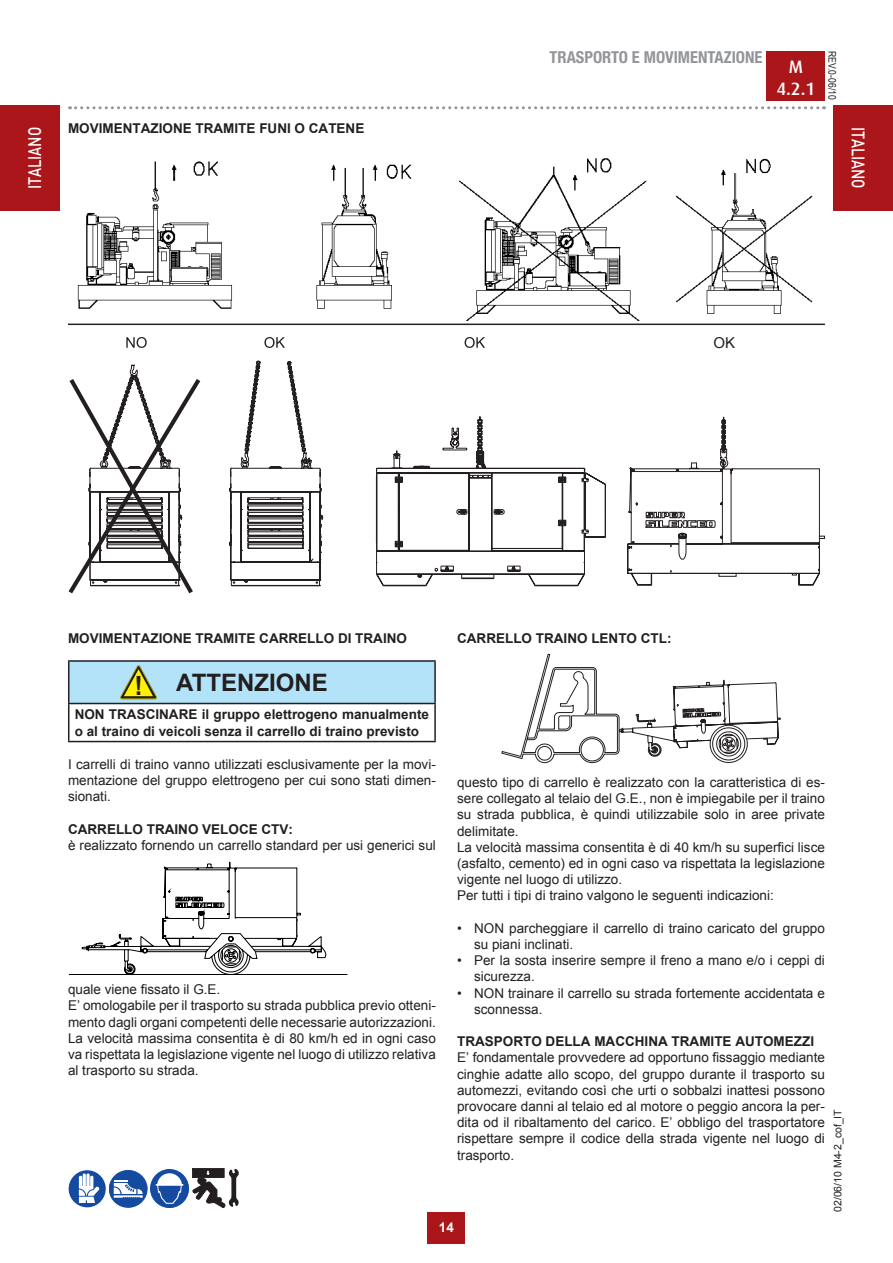
<style>
.page{position:relative;width:893px;height:1263px;background:#fff}
.page>*{position:absolute;margin:0;border:0;box-sizing:border-box;transform-origin:0 0}
.t1{font:700 26.55px "Arial";color:#231f20;scale:.95 1}
.t2{font:700 24px "Arial";color:#231f20}
.t3{font:500 18px "DIN Pro";color:#fff;scale:.8 1}
.t4{font:500 18px/21.6px "Dax";color:#fff;text-align:center}
.t5{font:700 condensed 16.5px "Helvetica Neue LTW1 G";color:#939598}
.t6{font:15px "Arial";color:#231f20}
.t7{font:13.5px/16.2px "Arial";color:#231f20}
.t8{font:700 13.5px/16.2px "Arial";color:#231f20}
.t9{font:700 13.5px "Arial";color:#fff}
.t10{font:10.5px "Arial";color:#231f20}
.t11{font:10.5px "Arial Narrow";color:#231f20}
</style>
<div class="page">
<div style="left:767px;top:51px;width:58px;height:50px;background:#ab161a"></div>
<svg style="left:70px;top:106px;width:754px;height:3px"></svg>
<div style="left:428px;top:1212px;width:37px;height:31px;background:#ab161a"></div>
<div style="left:0;top:105px;width:60px;height:106px;background:#ab161a"></div>
<div style="left:833px;top:105px;width:60px;height:106px;background:#ab161a"></div>
<img style="left:77px;top:158px;width:736px;height:163px">
<div style="left:69px;top:661px;width:366px;height:42px;background:#b3e3f9"></div>
<hr style="left:68px;top:660px;width:368px;height:2px;background:#231f20">
<hr style="left:68px;top:662px;width:1px;height:41px;background:#231f20">
<hr style="left:434px;top:662px;width:2px;height:41px;background:#231f20">
<hr style="left:68px;top:703px;width:368px;height:1px;background:#231f20">
<hr style="left:68px;top:704px;width:1px;height:37px;background:#231f20">
<hr style="left:434px;top:704px;width:2px;height:37px;background:#231f20">
<hr style="left:68px;top:741px;width:368px;height:1px;background:#231f20">
<svg style="left:120px;top:665px;width:37px;height:34px"></svg>
<hr style="left:68px;top:324px;width:757px;height:1px;background:#231f20">
<svg style="left:126px;top:337px;width:21px;height:11px"></svg>
<svg style="left:264px;top:337px;width:21px;height:11px"></svg>
<svg style="left:68px;top:361px;width:255px;height:233px"></svg>
<svg style="left:376px;top:416px;width:230px;height:170px"></svg>
<svg style="left:465px;top:337px;width:20px;height:11px"></svg>
<svg style="left:501px;top:653px;width:280px;height:110px"></svg>
<svg style="left:68px;top:861px;width:280px;height:114px"></svg>
<svg style="left:627px;top:417px;width:198px;height:169px"></svg>
<svg style="left:68px;top:1168px;width:171px;height:40px"></svg>
<p class="t5" style="left:550px;top:47px;width:214px">TRASPORTO E MOVIMENTAZIONE</p>
<h3 class="t4" style="left:776px;top:56px;width:41px">M<br>4.2.1</h3>
<p class="t11" style="left:840px;top:51px;width:50px;rotate:90deg">REV.0-06/10</p>
<p class="t8" style="left:68px;top:121px;width:298px">MOVIMENTAZIONE TRAMITE FUNI O CATENE</p>
<h3 class="t3" style="left:22px;top:189px;width:79px;rotate:-90deg">ITALIANO</h3>
<h3 class="t3" style="left:871px;top:127px;width:79px;rotate:90deg">ITALIANO</h3>
<p class="t6" style="left:713px;top:333px;width:23px">OK</p>
<p class="t8" style="left:68px;top:631px;width:340px">MOVIMENTAZIONE TRAMITE CARRELLO DI TRAINO</p>
<p class="t8" style="left:457px;top:631px;width:216px">CARRELLO TRAINO LENTO CTL:</p>
<h2 class="t2" style="left:176px;top:666px;width:153px">ATTENZIONE</h2>
<p class="t8" style="left:75px;top:707px;width:356px">NON TRASCINARE il gruppo elettrogeno manualmente o al traino di veicoli senza il carrello di traino previsto</p>
<h1 class="t1" style="left:134px;top:668px;width:10px">!</h1>
<p class="t7" style="left:68px;top:756px;width:369px;text-align:justify">I carrelli di traino vanno utilizzati esclusivamente per la movi&shy;mentazione del gruppo elettrogeno per cui sono stati dimen&shy;sionati.</p>
<p class="t8" style="left:68px;top:821px;width:227px">CARRELLO TRAINO VELOCE CTV:</p>
<p class="t7" style="left:68px;top:837px;width:369px">è realizzato fornendo un carrello standard per usi generici sul</p>
<p class="t7" style="left:68px;top:981px;width:369px">quale viene fissato il G.E.<br>E’ omologabile per il trasporto su strada pubblica previo otteni&shy;mento dagli organi competenti delle necessarie autorizzazioni.<br>La velocità massima consentita è di 80 km/h ed in ogni caso va rispettata la legislazione vigente nel luogo di utilizzo relativa al trasporto su strada.</p>
<p class="t7" style="left:457px;top:774px;width:369px">questo tipo di carrello è realizzato con la caratteristica di es&shy;sere collegato al telaio del G.E., non è impiegabile per il traino su strada pubblica, è quindi utilizzabile solo in aree private delimitate.<br>La velocità massima consentita è di 40 km/h su superfici lisce (asfalto, cemento) ed in ogni caso va rispettata la legislazione vigente nel luogo di utilizzo.<br>Per tutti i tipi di traino valgono le seguenti indicazioni:</p>
<p class="t7" style="left:474px;top:920px;width:352px;text-indent:-17px">• NON parcheggiare il carrello di traino caricato del gruppo su piani inclinati.</p>
<p class="t7" style="left:474px;top:952px;width:352px;text-indent:-17px">• Per la sosta inserire sempre il freno a mano e/o i ceppi di sicurezza.</p>
<p class="t7" style="left:474px;top:985px;width:352px;text-indent:-17px">• NON trainare il carrello su strada fortemente accidentata e sconnessa.</p>
<p class="t8" style="left:457px;top:1034px;width:358px">TRASPORTO DELLA MACCHINA TRAMITE AUTOMEZZI</p>
<p class="t7" style="left:457px;top:1050px;width:369px;text-align:justify">E’ fondamentale provvedere ad opportuno fissaggio mediante cinghie adatte allo scopo, del gruppo durante il trasporto su automezzi, evitando così che urti o sobbalzi inattesi possono provocare danni al telaio ed al motore o peggio ancora la per&shy;dita od il ribaltamento del carico. E’ obbligo del trasportatore rispettare sempre il codice della strada vigente nel luogo di trasporto.</p>
<p class="t9" style="left:439px;top:1219px;width:17px">14</p>
<p class="t10" style="left:831px;top:1212px;width:104px;rotate:-90deg">02/06/10 M4-2_cof_IT</p>
</div>
